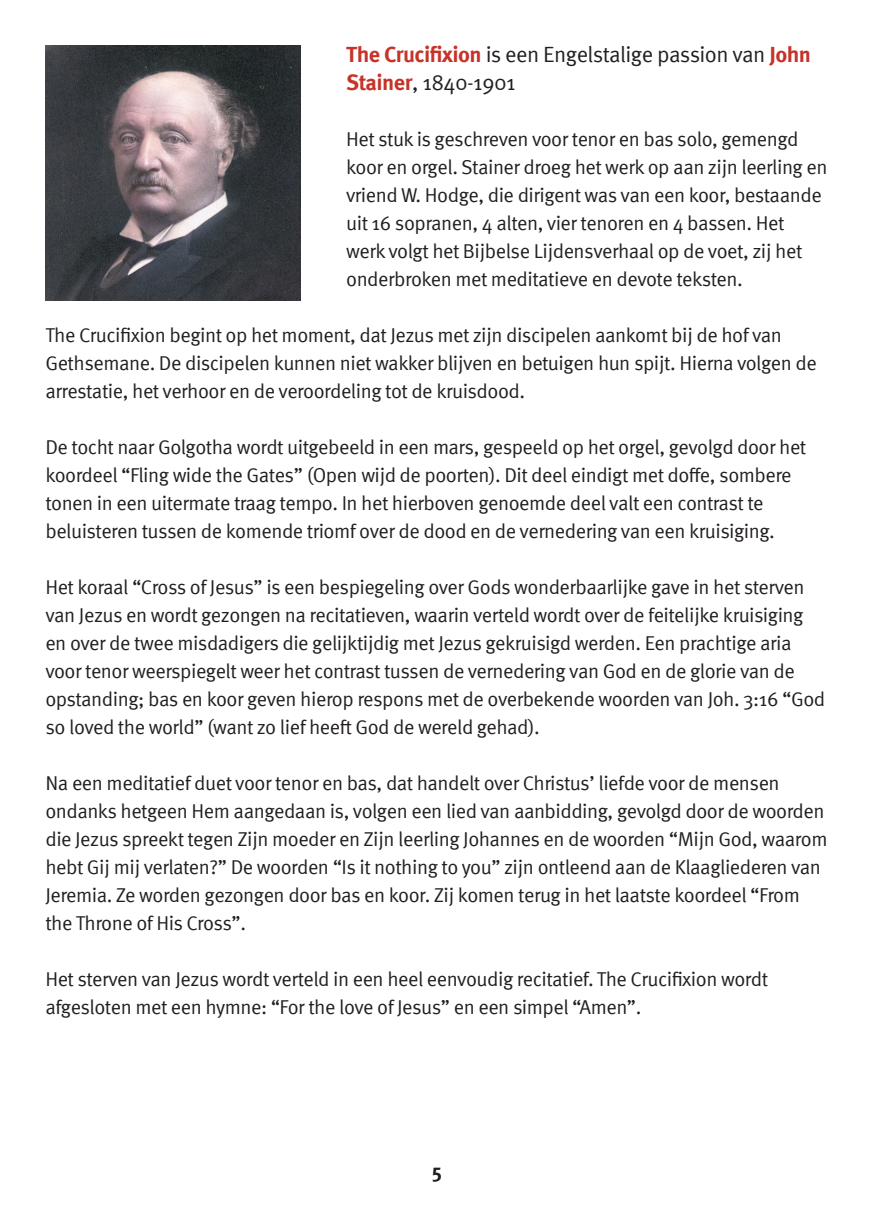
<style>
.page{position:relative;width:874px;height:1225px;background:#fff}
.page>*{position:absolute;margin:0;border:0;box-sizing:border-box;transform-origin:0 0}
.t1{font:22px/28px "Meta Pro";letter-spacing:-.025em;color:#231f20}
.t2{font:20px/28px "Meta Pro";letter-spacing:-.025em;color:#231f20}
.t3{font:700 20px "Meta Pro";color:#231f20}
.s1{font-weight:700;color:#c73329}
</style>
<div class="page">
<img style="left:45px;top:45px;width:255px;height:255px">
<p class="t1" style="left:346px;top:39px;width:466px"><span class="s1">The Crucifixion</span> is een Engelstalige passion van <span class="s1">John<br>Stainer</span>, 1840-1901</p>
<p class="t2" style="left:346px;top:124px;width:482px">Het stuk is geschreven voor tenor en bas solo, gemengd koor en orgel. Stainer droeg het werk op aan zijn leerling en vriend W. Hodge, die dirigent was van een koor, bestaande uit 16 sopranen, 4 alten, vier tenoren en 4 bassen. Het werk volgt het Bijbelse Lijdensverhaal op de voet, zij het onderbroken met meditatieve en devote teksten.</p>
<p class="t2" style="left:45px;top:320px;width:772px">The Crucifixion begint op het moment, dat Jezus met zijn discipelen aankomt bij de hof van<br>Gethsemane. De discipelen kunnen niet wakker blijven en betuigen hun spijt. Hierna volgen de arrestatie, het verhoor en de veroordeling tot de kruisdood.</p>
<p class="t2" style="left:45px;top:432px;width:762px">De tocht naar Golgotha wordt uitgebeeld in een mars, gespeeld op het orgel, gevolgd door het koordeel “Fling wide the Gates” (Open wijd de poorten). Dit deel eindigt met doffe, sombere tonen in een uitermate traag tempo. In het hierboven genoemde deel valt een contrast te beluisteren tussen de komende triomf over de dood en de vernedering van een kruisiging.</p>
<p class="t2" style="left:45px;top:572px;width:781px">Het koraal “Cross of Jesus” is een bespiegeling over Gods wonderbaarlijke gave in het sterven van Jezus en wordt gezongen na recitatieven, waarin verteld wordt over de feitelijke kruisiging en over de twee misdadigers die gelijktijdig met Jezus gekruisigd werden. Een prachtige aria voor tenor weerspiegelt weer het contrast tussen de vernedering van God en de glorie van de opstanding; bas en koor geven hierop respons met de overbekende woorden van Joh. 3:16 “God so loved the world” (want zo lief heeft God de wereld gehad).</p>
<p class="t2" style="left:45px;top:768px;width:783px">Na een meditatief duet voor tenor en bas, dat handelt over Christus’ liefde voor de mensen ondanks hetgeen Hem aangedaan is, volgen een lied van aanbidding, gevolgd door de woorden die Jezus spreekt tegen Zijn moeder en Zijn leerling Johannes en de woorden “Mijn God, waarom hebt Gij mij verlaten?” De woorden “Is it nothing to you” zijn ontleend aan de Klaagliederen van Jeremia. Ze worden gezongen door bas en koor. Zij komen terug in het laatste koordeel “From the Throne of His Cross”.</p>
<p class="t2" style="left:45px;top:964px;width:723px">Het sterven van Jezus wordt verteld in een heel eenvoudig recitatief. The Crucifixion wordt afgesloten met een hymne: “For the love of Jesus” en een simpel “Amen”.</p>
<p class="t3" style="left:431px;top:1155px;width:12px">5</p>
</div>
